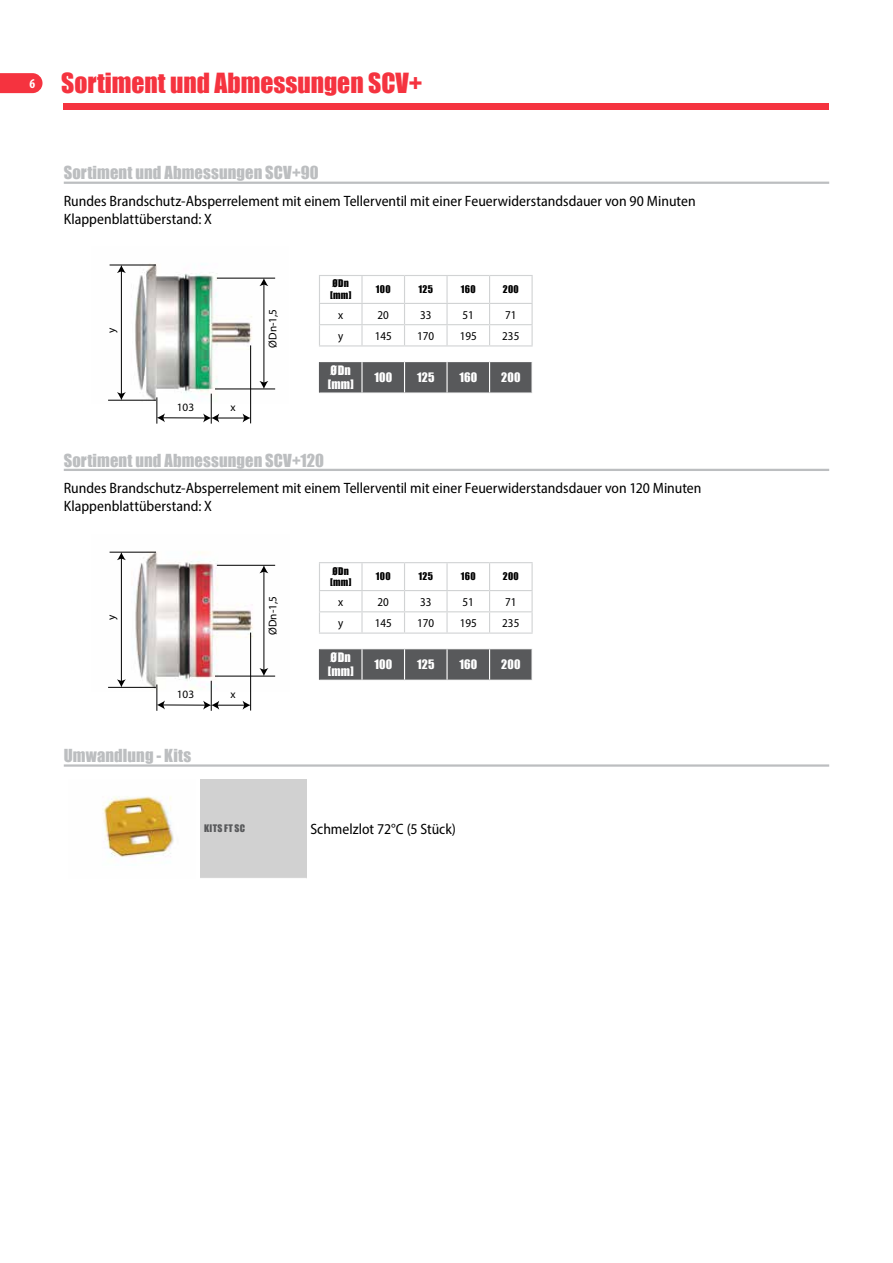
<style>
.page{position:relative;width:893px;height:1263px;background:#fff}
.page>*{position:absolute;margin:0;border:0;box-sizing:border-box;transform-origin:0 0}
.t1{font:25.5px "Impact";color:#f5333f}
.t2{font:16.5px "Impact";letter-spacing:.01em;color:#bcbec0}
.t3{font:semi-condensed 15px/18px "Myriad Pro";color:#000}
.t4{font:semi-condensed 12px "Myriad Pro";color:#000}
.t5{font:12px/13.5px "Impact";letter-spacing:.02em;color:#fff}
.t6{font:11.25px "Myriad Pro";color:#000}
.t7{font:9.75px/11.7px "Impact";letter-spacing:.025em;color:#000}
.t8{font:9.6px "Impact";letter-spacing:.04em;color:#58595b}
</style>
<div class="page">
<div style="left:64px;top:103px;width:765px;height:6px;background:#f5333f"></div>
<svg style="left:0;top:73px;width:43px;height:20px"></svg>
<hr style="left:64px;top:182px;width:765px;height:2px;background:#bcbec0">
<hr style="left:64px;top:469px;width:765px;height:2px;background:#bcbec0">
<hr style="left:64px;top:764px;width:765px;height:3px;background:#bcbec0">
<img style="left:108px;top:263px;width:168px;height:140px">
<hr style="left:217px;top:278px;width:58px;height:1px;background:#000">
<hr style="left:215px;top:389px;width:60px;height:1px;background:#000">
<hr style="left:264px;top:284px;width:1px;height:99px;background:#000">
<svg style="left:259px;top:381px;width:9px;height:8px"></svg>
<svg style="left:259px;top:278px;width:9px;height:8px"></svg>
<hr style="left:211px;top:394px;width:1px;height:30px;background:#000">
<hr style="left:250px;top:345px;width:1px;height:78px;background:#000">
<hr style="left:163px;top:417px;width:43px;height:1px;background:#000">
<svg style="left:157px;top:397px;width:8px;height:27px"></svg>
<svg style="left:203px;top:413px;width:48px;height:9px"></svg>
<hr style="left:110px;top:265px;width:46px;height:1px;background:#000">
<hr style="left:108px;top:400px;width:48px;height:1px;background:#000">
<hr style="left:121px;top:271px;width:1px;height:123px;background:#000">
<svg style="left:117px;top:392px;width:9px;height:8px"></svg>
<svg style="left:117px;top:265px;width:9px;height:8px"></svg>
<hr style="left:490px;top:275px;width:43px;height:1px;background:#d1d3d4">
<hr style="left:531px;top:276px;width:2px;height:27px;background:#d1d3d4">
<hr style="left:490px;top:303px;width:43px;height:1px;background:#d1d3d4">
<hr style="left:531px;top:304px;width:2px;height:20px;background:#d1d3d4">
<hr style="left:490px;top:324px;width:43px;height:1px;background:#d1d3d4">
<svg style="left:319px;top:275px;width:213px;height:70px"></svg>
<hr style="left:531px;top:325px;width:2px;height:20px;background:#d1d3d4">
<hr style="left:319px;top:345px;width:43px;height:1px;background:#d1d3d4">
<hr style="left:362px;top:345px;width:42px;height:1px;background:#d1d3d4">
<hr style="left:404px;top:345px;width:43px;height:1px;background:#d1d3d4">
<hr style="left:447px;top:345px;width:43px;height:1px;background:#d1d3d4">
<hr style="left:490px;top:345px;width:43px;height:1px;background:#d1d3d4">
<div style="left:320px;top:362px;width:211px;height:30px;background:#58595b"></div>
<hr style="left:361px;top:362px;width:2px;height:30px;background:#fff">
<hr style="left:404px;top:362px;width:1px;height:30px;background:#fff">
<hr style="left:446px;top:362px;width:2px;height:30px;background:#fff">
<hr style="left:489px;top:362px;width:1px;height:30px;background:#fff">
<hr style="left:319px;top:362px;width:1px;height:30px;background:#58595b">
<img style="left:108px;top:551px;width:168px;height:140px">
<hr style="left:217px;top:565px;width:58px;height:1px;background:#000">
<hr style="left:215px;top:676px;width:60px;height:1px;background:#000">
<hr style="left:264px;top:571px;width:1px;height:99px;background:#000">
<svg style="left:259px;top:668px;width:9px;height:8px"></svg>
<svg style="left:259px;top:565px;width:9px;height:8px"></svg>
<hr style="left:211px;top:681px;width:1px;height:30px;background:#000">
<hr style="left:250px;top:632px;width:1px;height:78px;background:#000">
<hr style="left:163px;top:705px;width:43px;height:1px;background:#000">
<svg style="left:157px;top:684px;width:8px;height:27px"></svg>
<svg style="left:203px;top:701px;width:48px;height:9px"></svg>
<hr style="left:110px;top:552px;width:46px;height:1px;background:#000">
<hr style="left:108px;top:687px;width:48px;height:1px;background:#000">
<hr style="left:121px;top:558px;width:1px;height:124px;background:#000">
<svg style="left:117px;top:679px;width:9px;height:8px"></svg>
<svg style="left:117px;top:552px;width:9px;height:8px"></svg>
<hr style="left:319px;top:562px;width:43px;height:1px;background:#d1d3d4">
<hr style="left:362px;top:562px;width:42px;height:1px;background:#d1d3d4">
<hr style="left:404px;top:562px;width:43px;height:1px;background:#d1d3d4">
<hr style="left:447px;top:562px;width:43px;height:1px;background:#d1d3d4">
<hr style="left:490px;top:562px;width:43px;height:1px;background:#d1d3d4">
<hr style="left:531px;top:563px;width:2px;height:27px;background:#d1d3d4">
<hr style="left:490px;top:590px;width:43px;height:1px;background:#d1d3d4">
<hr style="left:531px;top:591px;width:2px;height:20px;background:#d1d3d4">
<hr style="left:490px;top:611px;width:43px;height:1px;background:#d1d3d4">
<svg style="left:319px;top:563px;width:213px;height:69px"></svg>
<hr style="left:531px;top:612px;width:2px;height:20px;background:#d1d3d4">
<hr style="left:319px;top:632px;width:43px;height:2px;background:#d1d3d4">
<hr style="left:362px;top:632px;width:42px;height:2px;background:#d1d3d4">
<hr style="left:404px;top:632px;width:43px;height:2px;background:#d1d3d4">
<hr style="left:447px;top:632px;width:43px;height:2px;background:#d1d3d4">
<hr style="left:490px;top:632px;width:43px;height:2px;background:#d1d3d4">
<svg style="left:320px;top:649px;width:211px;height:31px;background:#5b5c5e"></svg>
<hr style="left:361px;top:649px;width:2px;height:31px;background:#fff">
<hr style="left:404px;top:649px;width:1px;height:31px;background:#fff">
<hr style="left:446px;top:649px;width:2px;height:31px;background:#fff">
<hr style="left:489px;top:649px;width:1px;height:31px;background:#fff">
<hr style="left:319px;top:649px;width:1px;height:31px;background:#58595b">
<div style="left:200px;top:779px;width:106px;height:99px;background:#d1d1d1"></div>
<img style="left:103px;top:796px;width:71px;height:62px">
<h1 class="t1" style="left:30px;top:63px;width:394px"><sup>6</sup> Sortiment und Abmessungen SCV+</h1>
<p class="t2" style="left:64px;top:160px;width:256px">Sortiment und Abmessungen SCV+90</p>
<p class="t3" style="left:64px;top:192px;width:633px">Rundes Brandschutz-Absperrelement mit einem Tellerventil mit einer Feuerwiderstandsdauer von 90 Minuten<br>Klappenblattüberstand: X</p>
<p class="t6" style="left:104px;top:333px;width:7px;rotate:-90deg">y</p>
<p class="t6" style="left:177px;top:400px;width:19px">103</p>
<p class="t6" style="left:230px;top:400px;width:7px">x</p>
<p class="t6" style="left:266px;top:348px;width:40px;rotate:-90deg">ØDn-1,5</p>
<p class="t7" style="left:330px;top:277px;width:23px">ØDn [mm]</p>
<p class="t7" style="left:376px;top:283px;width:16px">100</p>
<p class="t7" style="left:419px;top:283px;width:16px">125</p>
<p class="t7" style="left:461px;top:283px;width:16px">160</p>
<p class="t7" style="left:503px;top:283px;width:17px">200</p>
<p class="t4" style="left:338px;top:307px;width:7px">x</p>
<p class="t4" style="left:378px;top:307px;width:13px">20</p>
<p class="t4" style="left:420px;top:307px;width:13px">33</p>
<p class="t4" style="left:463px;top:307px;width:13px">51</p>
<p class="t4" style="left:505px;top:307px;width:13px">71</p>
<p class="t4" style="left:338px;top:328px;width:7px">y</p>
<p class="t4" style="left:375px;top:328px;width:19px">145</p>
<p class="t4" style="left:417px;top:328px;width:19px">170</p>
<p class="t4" style="left:460px;top:328px;width:19px">195</p>
<p class="t4" style="left:502px;top:328px;width:19px">235</p>
<p class="t5" style="left:328px;top:363px;width:28px">ØDn [mm]</p>
<p class="t5" style="left:374px;top:370px;width:19px">100</p>
<p class="t5" style="left:417px;top:370px;width:19px">125</p>
<p class="t5" style="left:459px;top:370px;width:19px">160</p>
<p class="t5" style="left:501px;top:370px;width:21px">200</p>
<p class="t2" style="left:64px;top:447px;width:262px">Sortiment und Abmessungen SCV+120</p>
<p class="t3" style="left:64px;top:479px;width:639px">Rundes Brandschutz-Absperrelement mit einem Tellerventil mit einer Feuerwiderstandsdauer von 120 Minuten<br>Klappenblattüberstand: X</p>
<p class="t6" style="left:104px;top:620px;width:7px;rotate:-90deg">y</p>
<p class="t6" style="left:177px;top:687px;width:19px">103</p>
<p class="t6" style="left:230px;top:687px;width:7px">x</p>
<p class="t2" style="left:64px;top:743px;width:129px">Umwandlung - Kits</p>
<p class="t6" style="left:266px;top:635px;width:40px;rotate:-90deg">ØDn-1,5</p>
<p class="t7" style="left:330px;top:565px;width:23px">ØDn [mm]</p>
<p class="t7" style="left:376px;top:570px;width:16px">100</p>
<p class="t7" style="left:419px;top:570px;width:16px">125</p>
<p class="t7" style="left:461px;top:570px;width:16px">160</p>
<p class="t7" style="left:503px;top:570px;width:17px">200</p>
<p class="t4" style="left:338px;top:594px;width:7px">x</p>
<p class="t4" style="left:378px;top:594px;width:13px">20</p>
<p class="t4" style="left:420px;top:594px;width:13px">33</p>
<p class="t4" style="left:463px;top:594px;width:13px">51</p>
<p class="t4" style="left:505px;top:594px;width:13px">71</p>
<p class="t4" style="left:338px;top:616px;width:7px">y</p>
<p class="t4" style="left:375px;top:616px;width:19px">145</p>
<p class="t4" style="left:417px;top:616px;width:19px">170</p>
<p class="t4" style="left:460px;top:616px;width:19px">195</p>
<p class="t4" style="left:502px;top:616px;width:19px">235</p>
<p class="t5" style="left:328px;top:651px;width:28px">ØDn [mm]</p>
<p class="t5" style="left:374px;top:657px;width:19px">100</p>
<p class="t5" style="left:417px;top:657px;width:19px">125</p>
<p class="t5" style="left:459px;top:657px;width:19px">160</p>
<p class="t5" style="left:501px;top:657px;width:21px">200</p>
<p class="t8" style="left:204px;top:821px;width:43px">KITS FT SC</p>
<p class="t3" style="left:310px;top:820px;width:147px">Schmelzlot 72°C (5 Stück)</p>
</div>
